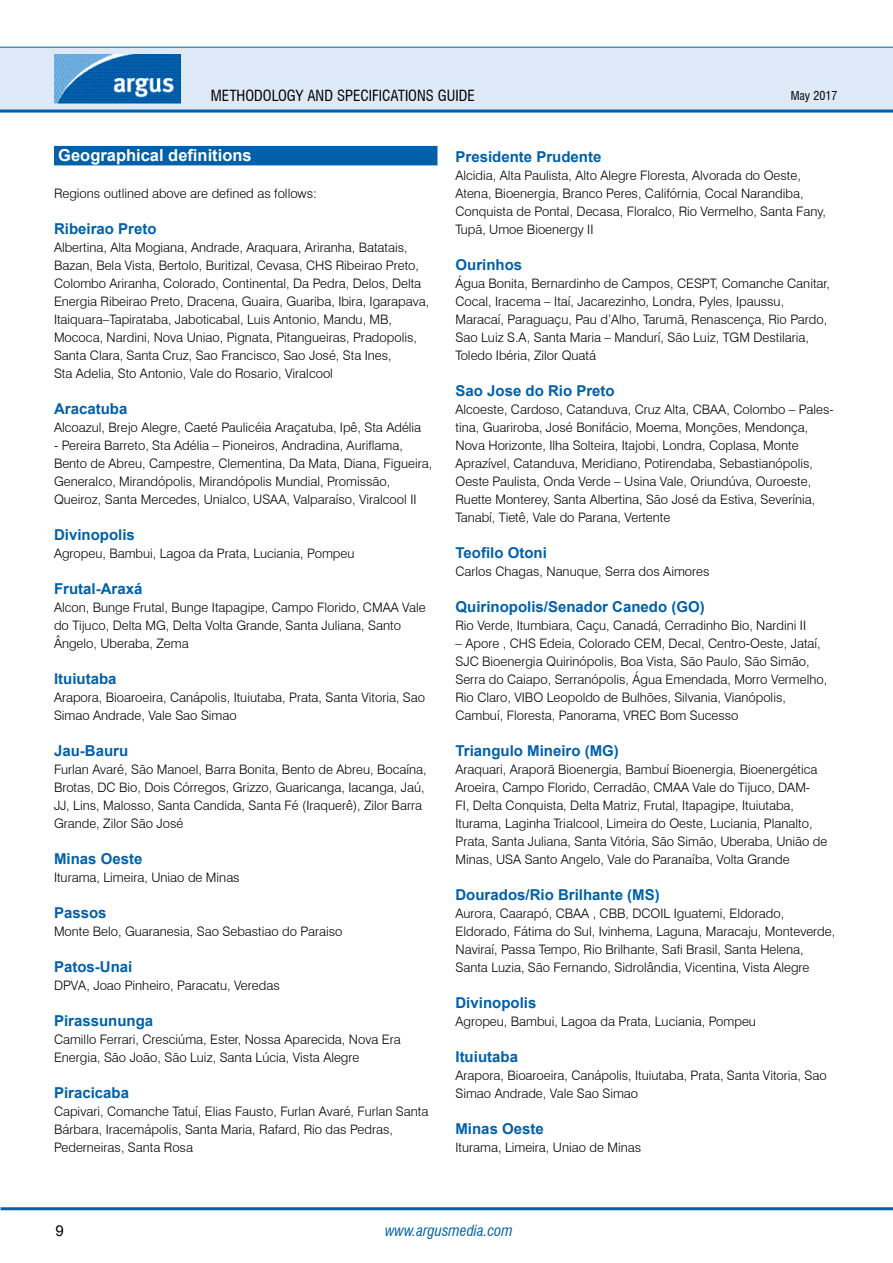
<style>
.page{position:relative;width:893px;height:1263px;background:#fff}
.page>*{position:absolute;margin:0;border:0;box-sizing:border-box;transform-origin:0 0}
.t1{font:700 16.5px "Arial";color:#fff}
.t2{font:700 15px "Arial";color:#0060a9}
.t3{font:condensed 15px "Swiss 721 BT";color:#000}
.t4{font:italic condensed 15px "Swiss 721 BT";color:#0060a9}
.t5{font:15px "Arial";color:#000}
.t6{font:300 13.05px/18px "Swiss 721 BT";color:#000}
.t7{font:condensed 12px "Swiss 721 BT";color:#000}
</style>
<div class="page">
<div style="left:0;top:47px;width:893px;height:64px;background:#dee9f7"></div>
<hr style="left:0;top:110px;width:893px;height:3px;background:#0060a9">
<hr style="left:0;top:47px;width:893px;height:1px;background:#0060a9">
<hr style="left:1px;top:1207px;width:892px;height:3px;background:#0060a9">
<img style="left:54px;top:54px;width:126px;height:50px">
<div style="left:54px;top:146px;width:383px;height:19px;background:#0060a9"></div>
<p class="t3" style="left:211px;top:86px;width:265px">METHODOLOGY AND SPECIFICATIONS GUIDE</p>
<p class="t7" style="left:791px;top:88px;width:48px">MAY 2017</p>
<p class="t1" style="left:58px;top:145px;width:195px">Geographical definitions</p>
<p class="t6" style="left:54px;top:184px;width:264px">Regions outlined above are defined as follows:</p>
<p class="t2" style="left:54px;top:219px;width:104px">Ribeirao Preto</p>
<p class="t6" style="left:54px;top:238px;width:377px">Albertina, Alta Mogiana, Andrade, Araquara, Ariranha, Batatais, Bazan, Bela Vista, Bertolo, Buritizal, Cevasa, CHS Ribeirao Preto, Colombo Ariranha, Colorado, Continental, Da Pedra, Delos, Delta Energia Ribeirao Preto, Dracena, Guaira, Guariba, Ibira, Igarapava, Itaiquara–Tapirataba, Jaboticabal, Luis Antonio, Mandu, MB, Mococa, Nardini, Nova Uniao, Pignata, Pitangueiras, Pradopolis, Santa Clara, Santa Cruz, Sao Francisco, Sao José, Sta Ines,<br>Sta Adelia, Sto Antonio, Vale do Rosario, Viralcool</p>
<p class="t2" style="left:54px;top:399px;width:75px">Aracatuba</p>
<p class="t6" style="left:54px;top:418px;width:369px">Alcoazul, Brejo Alegre, Caeté Paulicéia Araçatuba, Ipê, Sta Adélia</p>
<p class="t6" style="left:54px;top:436px;width:380px">- Pereira Barreto, Sta Adélia – Pioneiros, Andradina, Auriflama, Bento de Abreu, Campestre, Clementina, Da Mata, Diana, Figueira, Generalco, Mirandópolis, Mirandópolis Mundial, Promissão, Queiroz, Santa Mercedes, Unialco, USAA, Valparaíso, Viralcool II</p>
<p class="t2" style="left:54px;top:525px;width:82px">Divinopolis</p>
<p class="t6" style="left:54px;top:544px;width:302px">Agropeu, Bambui, Lagoa da Prata, Luciania, Pompeu</p>
<p class="t2" style="left:54px;top:579px;width:90px">Frutal-Araxá</p>
<p class="t6" style="left:54px;top:598px;width:373px">Alcon, Bunge Frutal, Bunge Itapagipe, Campo Florido, CMAA Vale do Tijuco, Delta MG, Delta Volta Grande, Santa Juliana, Santo<br>Ângelo, Uberaba, Zema</p>
<p class="t2" style="left:54px;top:669px;width:64px">Ituiutaba</p>
<p class="t6" style="left:54px;top:688px;width:373px">Arapora, Bioaroeira, Canápolis, Ituiutaba, Prata, Santa Vitoria, Sao<br>Simao Andrade, Vale Sao Simao</p>
<p class="t2" style="left:54px;top:741px;width:76px">Jau-Bauru</p>
<p class="t6" style="left:54px;top:760px;width:374px">Furlan Avaré, São Manoel, Barra Bonita, Bento de Abreu, Bocaína, Brotas, DC Bio, Dois Córregos, Grizzo, Guaricanga, Iacanga, Jaú, JJ, Lins, Malosso, Santa Candida, Santa Fé (Iraquerê), Zilor Barra Grande, Zilor São José</p>
<p class="t2" style="left:54px;top:849px;width:90px">Minas Oeste</p>
<p class="t6" style="left:54px;top:868px;width:187px">Iturama, Limeira, Uniao de Minas</p>
<p class="t2" style="left:54px;top:903px;width:54px">Passos</p>
<p class="t6" style="left:54px;top:922px;width:290px">Monte Belo, Guaranesia, Sao Sebastiao do Paraiso</p>
<p class="t2" style="left:54px;top:957px;width:80px">Patos-Unai</p>
<p class="t6" style="left:54px;top:976px;width:227px">DPVA, Joao Pinheiro, Paracatu, Veredas</p>
<p class="t2" style="left:54px;top:1011px;width:101px">Pirassununga</p>
<p class="t6" style="left:54px;top:1030px;width:348px">Camillo Ferrari, Cresciúma, Ester, Nossa Aparecida, Nova Era<br>Energia, São João, São Luiz, Santa Lúcia, Vista Alegre</p>
<p class="t2" style="left:54px;top:1083px;width:77px">Piracicaba</p>
<p class="t6" style="left:54px;top:1102px;width:376px">Capivari, Comanche Tatuí, Elias Fausto, Furlan Avaré, Furlan Santa<br>Bárbara, Iracemápolis, Santa Maria, Rafard, Rio das Pedras,<br>Pederneiras, Santa Rosa</p>
<p class="t2" style="left:455px;top:147px;width:147px">Presidente Prudente</p>
<p class="t6" style="left:455px;top:166px;width:372px">Alcidia, Alta Paulista, Alto Alegre Floresta, Alvorada do Oeste, Atena, Bioenergia, Branco Peres, Califórnia, Cocal Narandiba, Conquista de Pontal, Decasa, Floralco, Rio Vermelho, Santa Fany, Tupã, Umoe Bioenergy II</p>
<p class="t2" style="left:455px;top:255px;width:68px">Ourinhos</p>
<p class="t6" style="left:455px;top:274px;width:376px">Água Bonita, Bernardinho de Campos, CESPT, Comanche Canitar, Cocal, Iracema – Itaí, Jacarezinho, Londra, Pyles, Ipaussu, Maracaí, Paraguaçu, Pau d’Alho, Tarumã, Renascença, Rio Pardo, Sao Luiz S.A, Santa Maria – Mandurí, São Luiz, TGM Destilaria, Toledo Ibéria, Zilor Quatá</p>
<p class="t2" style="left:455px;top:381px;width:161px">Sao Jose do Rio Preto</p>
<p class="t6" style="left:455px;top:400px;width:380px">Alcoeste, Cardoso, Catanduva, Cruz Alta, CBAA, Colombo – Pales&shy;tina, Guariroba, José Bonifácio, Moema, Monções, Mendonça, Nova Horizonte, Ilha Solteira, Itajobi, Londra, Coplasa, Monte Aprazível, Catanduva, Meridiano, Potirendaba, Sebastianópolis, Oeste Paulista, Onda Verde – Usina Vale, Oriundúva, Ouroeste, Ruette Monterey, Santa Albertina, São José da Estiva, Severínia, Tanabí, Tietê, Vale do Parana, Vertente</p>
<p class="t2" style="left:455px;top:543px;width:93px">Teofilo Otoni</p>
<p class="t6" style="left:455px;top:562px;width:256px">Carlos Chagas, Nanuque, Serra dos Aimores</p>
<p class="t2" style="left:455px;top:597px;width:251px">Quirinopolis/Senador Canedo (GO)</p>
<p class="t6" style="left:455px;top:616px;width:352px">Rio Verde, Itumbiara, Caçu, Canadá, Cerradinho Bio, Nardini II</p>
<p class="t6" style="left:455px;top:634px;width:373px">– Apore , CHS Edeia, Colorado CEM, Decal, Centro-Oeste, Jataí, SJC Bioenergia Quirinópolis, Boa Vista, São Paulo, São Simão, Serra do Caiapo, Serranópolis, Água Emendada, Morro Vermelho, Rio Claro, VIBO Leopoldo de Bulhões, Silvania, Vianópolis, Cambuí, Floresta, Panorama, VREC Bom Sucesso</p>
<p class="t2" style="left:455px;top:741px;width:165px">Triangulo Mineiro (MG)</p>
<p class="t6" style="left:455px;top:760px;width:373px">Araquari, Araporã Bioenergia, Bambuí Bioenergia, Bioenergética Aroeira, Campo Florido, Cerradão, CMAA Vale do Tijuco, DAM-FI, Delta Conquista, Delta Matriz, Frutal, Itapagipe, Ituiutaba, Iturama, Laginha Trialcool, Limeira do Oeste, Luciania, Planalto, Prata, Santa Juliana, Santa Vitória, São Simão, Uberaba, União de Minas, USA Santo Angelo, Vale do Paranaíba, Volta Grande</p>
<p class="t2" style="left:455px;top:885px;width:206px">Dourados/Rio Brilhante (MS)</p>
<p class="t6" style="left:455px;top:904px;width:381px">Aurora, Caarapó, CBAA , CBB, DCOIL Iguatemi, Eldorado, Eldorado, Fátima do Sul, Ivinhema, Laguna, Maracaju, Monteverde, Naviraí, Passa Tempo, Rio Brilhante, Safi Brasil, Santa Helena, Santa Luzia, São Fernando, Sidrolândia, Vicentina, Vista Alegre</p>
<p class="t2" style="left:455px;top:993px;width:82px">Divinopolis</p>
<p class="t6" style="left:455px;top:1012px;width:302px">Agropeu, Bambui, Lagoa da Prata, Luciania, Pompeu</p>
<p class="t2" style="left:455px;top:1047px;width:64px">Ituiutaba</p>
<p class="t6" style="left:455px;top:1066px;width:373px">Arapora, Bioaroeira, Canápolis, Ituiutaba, Prata, Santa Vitoria, Sao<br>Simao Andrade, Vale Sao Simao</p>
<p class="t2" style="left:455px;top:1119px;width:90px">Minas Oeste</p>
<p class="t6" style="left:455px;top:1138px;width:187px">Iturama, Limeira, Uniao de Minas</p>
<p class="t5" style="left:55px;top:1220px;width:10px">9</p>
<p class="t4" style="left:385px;top:1221px;width:129px">www.argusmedia.com</p>
</div>
